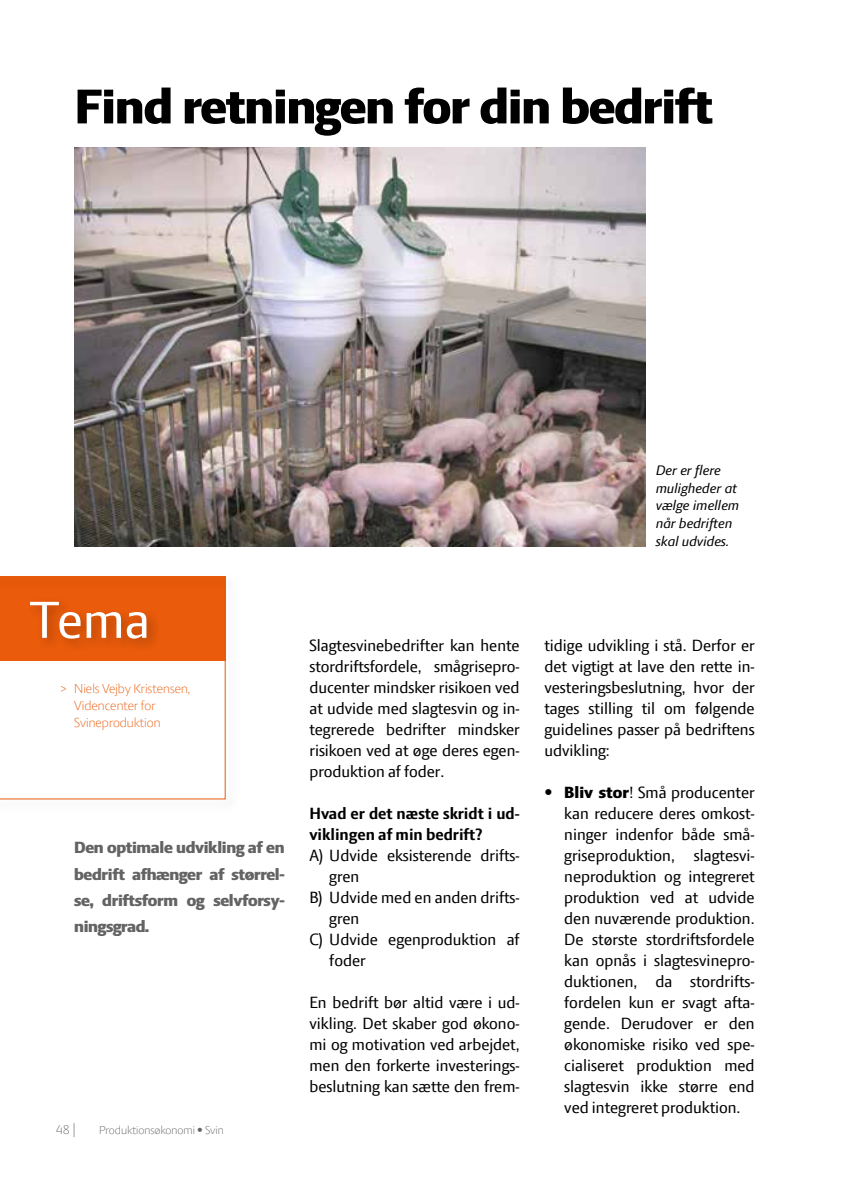
<style>
.page{position:relative;width:844px;height:1191px;background:#fff}
.page>*{position:absolute;margin:0;border:0;box-sizing:border-box;transform-origin:0 0}
.t1{font:56px "LF Press Sans";color:#fff}
.t2{font:800 52.5px "LF Press Sans";letter-spacing:-.02em;color:#000}
.t3{font:17.5px/21px "LF Press Sans";color:#000;text-align:justify}
.t4{font:800 17.5px/26.2px "LF Press Sans";letter-spacing:-.02em;color:#646363;text-align:justify}
.t5{font:700 17.5px/21px "LF Press Sans";color:#000}
.t6{font:italic 14.88px/17.8px "LF Press Sans";color:#000}
.t7{font:300 14px/16.8px "LF Press Sans";color:#ea5b0b}
.t8{font:300 14px "LF Press Sans";color:#646363}
.t9{font:300 12.25px "LF Press Sans";color:#646363}
.s1{font-weight:800}
</style>
<div class="page">
<img style="left:74px;top:147px;width:571px;height:399px">
<div style="left:0;top:572px;width:241px;height:242px;background:#000;opacity:.25"></div>
<svg style="left:0;top:576px;width:225px;height:223px"></svg>
<h2 class="t2" style="left:74px;top:76px;width:639px">Find retningen for din bedrift</h2>
<h1 class="t1" style="left:29px;top:587px;width:122px">Tema</h1>
<p class="t7" style="left:74px;top:680px;width:117px;text-indent:-14px">&gt; Niels Vejby Kristensen,<br>Videncenter for<br>Svineproduktion</p>
<p class="t4" style="left:74px;top:834px;width:212px">Den optimale udvikling af en bedrift afhænger af størrel&shy;se, driftsform og selvforsy&shy;ningsgrad.</p>
<p class="t8" style="left:56px;top:1121px;width:22px">48 |</p>
<p class="t9" style="left:99px;top:1123px;width:126px">Produktionsøkonomi • Svin</p>
<p class="t6" style="left:655px;top:461px;width:85px">Der er flere muligheder at vælge imellem når bedriften skal udvides.</p>
<p class="t3" style="left:309px;top:635px;width:212px">Slagtesvinebedrifter kan hente stordriftsfordele, smågrisepro&shy;ducenter mindsker risikoen ved at udvide med slagtesvin og in&shy;tegrerede bedrifter mindsker risikoen ved at øge deres egen&shy;produktion af foder.</p>
<p class="t5" style="left:309px;top:803px;width:211px">Hvad er det næste skridt i ud&shy;viklingen af min bedrift?</p>
<p class="t3" style="left:309px;top:845px;width:211px">A) Udvide eksisterende drifts-</p>
<p class="t3" style="left:329px;top:866px;width:31px">gren</p>
<p class="t3" style="left:309px;top:887px;width:211px">B) Udvide med en anden drifts-</p>
<p class="t3" style="left:329px;top:908px;width:31px">gren</p>
<p class="t3" style="left:309px;top:929px;width:212px">C) Udvide egenproduktion af</p>
<p class="t3" style="left:329px;top:950px;width:38px">foder</p>
<p class="t3" style="left:309px;top:992px;width:211px">En bedrift bør altid være i ud&shy;vikling. Det skaber god økono&shy;mi og motivation ved arbejdet, men den forkerte investerings&shy;beslutning kan sætte den frem-</p>
<p class="t3" style="left:544px;top:635px;width:212px">tidige udvikling i stå. Derfor er det vigtigt at lave den rette in&shy;vesteringsbeslutning, hvor der tages stilling til om følgende guidelines passer på bedriftens udvikling:</p>
<p class="t3" style="left:564px;top:782px;width:192px;text-indent:-20px">• <span class="s1">Bliv stor</span>! Små producenter kan reducere deres omkost&shy;ninger indenfor både små&shy;griseproduktion, slagtesvi&shy;neproduktion og integreret produktion ved at udvide den nuværende produktion.<br>De største stordriftsfordele kan opnås i slagtesvinepro&shy;duktionen, da stordrifts&shy;fordelen kun er svagt afta&shy;gende. Derudover er den økonomiske risiko ved spe&shy;cialiseret produktion med slagtesvin ikke større end ved integreret produktion.</p>
</div>
